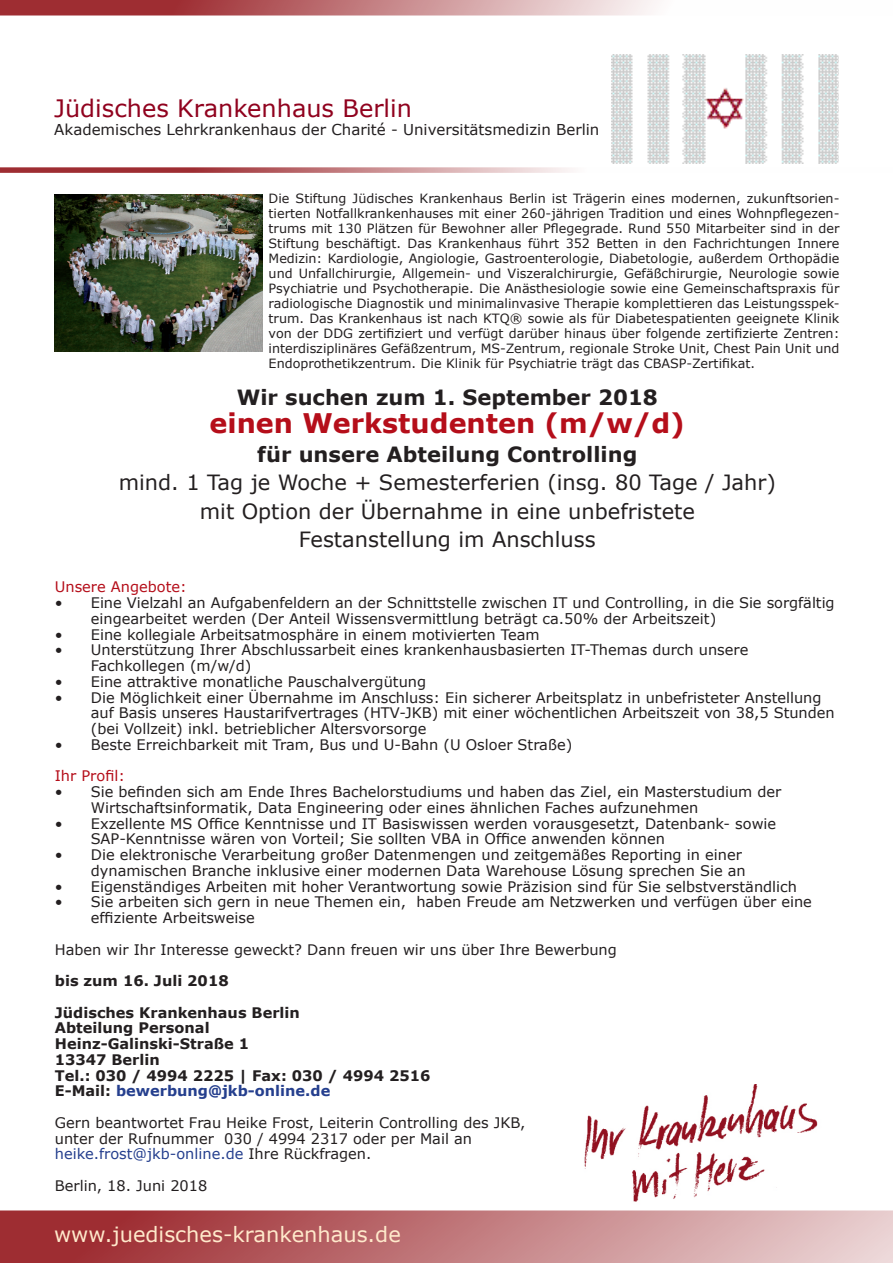
<style>
.page{position:relative;width:893px;height:1263px;background:#fff}
.page>*{position:absolute;margin:0;border:0;box-sizing:border-box;transform-origin:0 0}
.t1{font:700 27px "Verdana";color:#b50e1a}
.t2{font:24px "Verdana";color:#90021e}
.t3{font:21px "Verdana";color:#231f20}
.t4{font:700 21px "Verdana";color:#231f20}
.t5{font:21px "Verdana";color:#ffe9cb}
.t6{font:15px "Verdana";color:#231f20}
.t7{font:14.55px/15.8px "Verdana";color:#231f20}
.t8{font:700 14.55px "Verdana";color:#231f20}
.t9{font:14.55px "Verdana";color:#253f8e}
.t10{font:700 14.55px "Verdana";color:#253f8e}
.t11{font:14.55px "Verdana";color:#b50e1a}
.t12{font:12.75px/15px "Verdana";color:#231f20;text-align:justify}
.s1{color:#231f20}
</style>
<div class="page">
<svg style="left:0;top:0;width:654px;height:16px"></svg>
<img style="left:611px;top:55px;width:228px;height:109px">
<img style="left:584px;top:1084px;width:234px;height:118px">
<img style="left:54px;top:194px;width:209px;height:157px">
<svg style="left:0;top:1210px;width:893px;height:53px"></svg>
<svg style="left:0;top:167px;width:570px;height:6px"></svg>
<p class="t2" style="left:54px;top:91px;width:359px">Jüdisches Krankenhaus Berlin</p>
<p class="t6" style="left:54px;top:119px;width:547px">Akademisches Lehrkrankenhaus der Charité - Universitätsmedizin Berlin</p>
<p class="t12" style="left:269px;top:191px;width:572px">Die Stiftung Jüdisches Krankenhaus Berlin ist Trägerin eines modernen, zukunftsorien&shy;tierten Notfallkrankenhauses mit einer 260-jährigen Tradition und eines Wohnpflegezen&shy;trums mit 130 Plätzen für Bewohner aller Pflegegrade. Rund 550 Mitarbeiter sind in der Stiftung beschäftigt. Das Krankenhaus führt 352 Betten in den Fachrichtungen Innere Medizin: Kardiologie, Angiologie, Gastroenterologie, Diabetologie, außerdem Orthopädie und Unfallchirurgie, Allgemein- und Viszeralchirurgie, Gefäßchirurgie, Neurologie sowie Psychiatrie und Psychotherapie. Die Anästhesiologie sowie eine Gemeinschaftspraxis für radiologische Diagnostik und minimalinvasive Therapie komplettieren das Leistungsspek&shy;trum. Das Krankenhaus ist nach KTQ® sowie als für Diabetespatienten geeignete Klinik von der DDG zertifiziert und verfügt darüber hinaus über folgende zertifizierte Zentren: interdisziplinäres Gefäßzentrum, MS-Zentrum, regionale Stroke Unit, Chest Pain Unit und Endoprothetikzentrum. Die Klinik für Psychiatrie trägt das CBASP-Zertifikat.</p>
<p class="t4" style="left:237px;top:382px;width:423px">Wir suchen zum 1. September 2018</p>
<p class="t1" style="left:210px;top:404px;width:477px">einen Werkstudenten (m/w/d)</p>
<p class="t4" style="left:257px;top:439px;width:382px">für unsere Abteilung Controlling</p>
<p class="t3" style="left:119px;top:468px;width:659px">mind. 1 Tag je Woche + Semesterferien (insg. 80 Tage / Jahr)</p>
<p class="t3" style="left:200px;top:497px;width:497px">mit Option der Übernahme in eine unbefristete</p>
<p class="t3" style="left:299px;top:525px;width:298px">Festanstellung im Anschluss</p>
<p class="t11" style="left:55px;top:577px;width:133px">Unsere Angebote:</p>
<p class="t7" style="left:91px;top:595px;width:745px;text-indent:-36px">• Eine Vielzahl an Aufgabenfeldern an der Schnittstelle zwischen IT und Controlling, in die Sie sorgfältig eingearbeitet werden (Der Anteil Wissensvermittlung beträgt ca.50% der Arbeitszeit)</p>
<p class="t7" style="left:55px;top:626px;width:486px">• Eine kollegiale Arbeitsatmosphäre in einem motivierten Team</p>
<p class="t7" style="left:55px;top:642px;width:695px">• Unterstützung Ihrer Abschlussarbeit eines krankenhausbasierten IT-Themas durch unsere</p>
<p class="t7" style="left:91px;top:658px;width:162px">Fachkollegen (m/w/d)</p>
<p class="t7" style="left:55px;top:674px;width:373px">• Eine attraktive monatliche Pauschalvergütung</p>
<p class="t7" style="left:91px;top:689px;width:745px;text-indent:-36px">• Die Möglichkeit einer Übernahme im Anschluss: Ein sicherer Arbeitsplatz in unbefristeter Anstellung auf Basis unseres Haustarifvertrages (HTV-JKB) mit einer wöchentlichen Arbeitszeit von 38,5 Stunden (bei Vollzeit) inkl. betrieblicher Altersvorsorge</p>
<p class="t7" style="left:55px;top:737px;width:519px">• Beste Erreichbarkeit mit Tram, Bus und U-Bahn (U Osloer Straße)</p>
<p class="t11" style="left:55px;top:766px;width:72px">Ihr Profil:</p>
<p class="t7" style="left:55px;top:784px;width:728px">• Sie befinden sich am Ende Ihres Bachelorstudiums und haben das Ziel, ein Masterstudium der</p>
<p class="t7" style="left:91px;top:800px;width:609px">Wirtschaftsinformatik, Data Engineering oder eines ähnlichen Faches aufzunehmen</p>
<p class="t7" style="left:55px;top:815px;width:723px">• Exzellente MS Office Kenntnisse und IT Basiswissen werden vorausgesetzt, Datenbank- sowie</p>
<p class="t7" style="left:91px;top:831px;width:576px">SAP-Kenntnisse wären von Vorteil; Sie sollten VBA in Office anwenden können</p>
<p class="t7" style="left:55px;top:847px;width:689px">• Die elektronische Verarbeitung großer Datenmengen und zeitgemäßes Reporting in einer</p>
<p class="t7" style="left:91px;top:863px;width:656px">dynamischen Branche inklusive einer modernen Data Warehouse Lösung sprechen Sie an</p>
<p class="t7" style="left:55px;top:878px;width:744px">• Eigenständiges Arbeiten mit hoher Verantwortung sowie Präzision sind für Sie selbstverständlich</p>
<p class="t7" style="left:55px;top:894px;width:759px">• Sie arbeiten sich gern in neue Themen ein, haben Freude am Netzwerken und verfügen über eine</p>
<p class="t7" style="left:91px;top:910px;width:165px">effiziente Arbeitsweise</p>
<p class="t7" style="left:55px;top:941px;width:564px">Haben wir Ihr Interesse geweckt? Dann freuen wir uns über Ihre Bewerbung</p>
<p class="t8" style="left:55px;top:970px;width:175px">bis zum 16. Juli 2018</p>
<p class="t8" style="left:55px;top:1002px;width:247px">Jüdisches Krankenhaus Berlin</p>
<p class="t8" style="left:55px;top:1018px;width:156px">Abteilung Personal</p>
<p class="t8" style="left:55px;top:1033px;width:196px">Heinz-Galinski-Straße 1</p>
<p class="t8" style="left:55px;top:1049px;width:106px">13347 Berlin</p>
<p class="t8" style="left:55px;top:1065px;width:377px">Tel.: 030 / 4994 2225 | Fax: 030 / 4994 2516</p>
<p class="t10" style="left:55px;top:1081px;width:277px"><span class="s1">E-Mail:</span> bewerbung@jkb-online.de</p>
<p class="t7" style="left:55px;top:1115px;width:472px">Gern beantwortet Frau Heike Frost, Leiterin Controlling des JKB,</p>
<p class="t7" style="left:55px;top:1130px;width:419px">unter der Rufnummer 030 / 4994 2317 oder per Mail an</p>
<p class="t9" style="left:55px;top:1144px;width:318px">heike.frost@jkb-online.de <span class="s1">Ihre Rückfragen.</span></p>
<p class="t7" style="left:55px;top:1178px;width:154px">Berlin, 18. Juni 2018</p>
<p class="t5" style="left:54px;top:1220px;width:348px">www.juedisches-krankenhaus.de</p>
</div>
